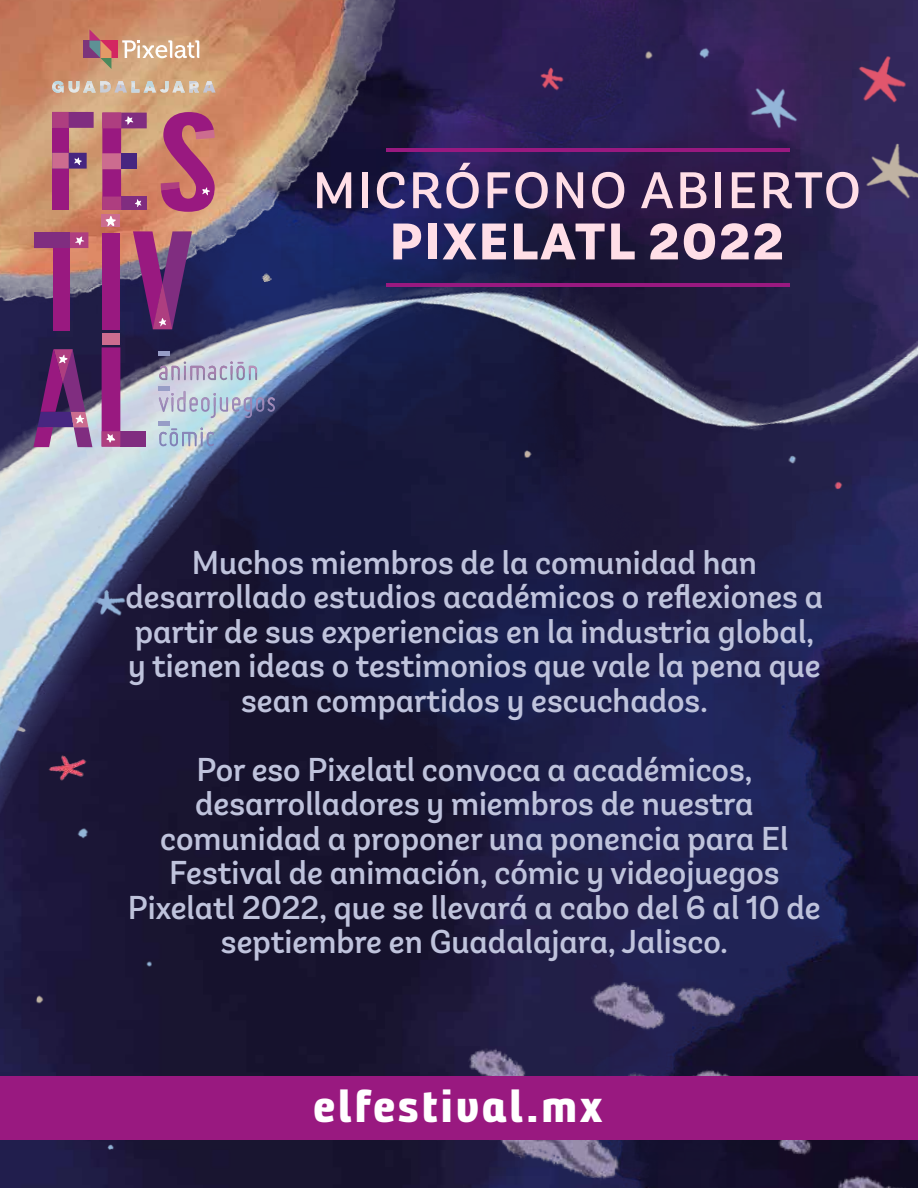
<style>
.page{position:relative;width:918px;height:1188px;background:#fff}
.page>*{position:absolute;margin:0;border:0;box-sizing:border-box;transform-origin:0 0}
.t1{font:500 51.3px "Andes Neue Alt 3";letter-spacing:.05em;color:#ffdee7}
.t2{font:900 51.3px "Andes Neue Alt 3";letter-spacing:.05em;color:#ffdee7}
.t3{font:46.35px "Bunday Clean Extra Bold Up";letter-spacing:.05em;color:#fff}
.t4{font:500 33px/34.5px "Andes Neue Alt 3";color:#bfc3dc;text-align:center}
</style>
<div class="page">
<img style="left:0;top:0;width:918px;height:1188px">
<img style="left:450px;top:1150px;width:468px;height:38px">
<img style="left:0;top:38px;width:918px;height:1112px">
<img style="left:0;top:0;width:407px;height:136px">
<img style="left:0;top:136px;width:918px;height:928px">
<div style="left:121px;top:113px;width:26px;height:15px;background:#802d80"></div>
<div style="left:101px;top:215px;width:19px;height:12px;background:#cc6c8f"></div>
<div style="left:102px;top:333px;width:18px;height:12px;background:#cc6c8f"></div>
<div style="left:102px;top:233px;width:18px;height:97px;background:#991980"></div>
<div style="left:53px;top:248px;width:17px;height:83px;background:#991980"></div>
<svg style="left:52px;top:112px;width:42px;height:16px"></svg>
<div style="left:52px;top:169px;width:17px;height:41px;background:#991980"></div>
<div style="left:52px;top:128px;width:17px;height:25px;background:#991980"></div>
<div style="left:120px;top:431px;width:26px;height:16px;background:#802d80"></div>
<div style="left:102px;top:153px;width:19px;height:16px;background:#cc6c8f"></div>
<div style="left:121px;top:153px;width:16px;height:16px;background:#472680"></div>
<div style="left:121px;top:197px;width:26px;height:13px;background:#802d80"></div>
<svg style="left:102px;top:169px;width:19px;height:41px"></svg>
<div style="left:158px;top:351px;width:12px;height:5px;background:#979dc6"></div>
<div style="left:158px;top:421px;width:12px;height:5px;background:#979dc6"></div>
<div style="left:158px;top:386px;width:12px;height:5px;background:#979dc6"></div>
<svg style="left:159px;top:361px;width:98px;height:20px;background:#babacf"></svg>
<svg style="left:159px;top:391px;width:116px;height:27px;background:#a8b4cb"></svg>
<svg style="left:159px;top:428px;width:55px;height:19px"></svg>
<svg style="left:52px;top:153px;width:35px;height:16px"></svg>
<svg style="left:102px;top:113px;width:31px;height:40px"></svg>
<svg style="left:135px;top:199px;width:6px;height:8px"></svg>
<svg style="left:161px;top:112px;width:54px;height:100px;background:#b44f76"></svg>
<svg style="left:34px;top:232px;width:54px;height:16px"></svg>
<svg style="left:106px;top:216px;width:10px;height:11px"></svg>
<svg style="left:133px;top:231px;width:59px;height:98px;background:#733271"></svg>
<svg style="left:33px;top:349px;width:59px;height:98px;background:#6c3b77"></svg>
<svg style="left:102px;top:347px;width:18px;height:100px;background:#9d2382"></svg>
<svg style="left:122px;top:40px;width:77px;height:18px"></svg>
<div style="left:83px;top:40px;width:17px;height:18px;background:#7c357b"></div>
<div style="left:100px;top:40px;width:18px;height:18px;background:#d32661"></div>
<svg style="left:89px;top:29px;width:22px;height:40px"></svg>
<svg style="left:52px;top:81px;width:164px;height:12px;background:#d2beab"></svg>
<hr style="left:386px;top:283px;width:404px;height:4px;background:#991980">
<hr style="left:386px;top:148px;width:404px;height:3px;background:#991980">
<div style="left:0;top:1077px;width:918px;height:63px;background:#991980"></div>
<h1 class="t1" style="left:313px;top:157px;width:549px">MICRÓFONO ABIERTO</h1>
<h1 class="t2" style="left:390px;top:205px;width:395px">PIXELATL 2022</h1>
<p class="t4" style="left:125px;top:544px;width:699px">Muchos miembros de la comunidad han desarrollado estudios académicos o reflexiones a partir de sus experiencias en la industria global, y tienen ideas o testimonios que vale la pena que sean compartidos y escuchados.</p>
<p class="t4" style="left:128px;top:751px;width:695px">Por eso Pixelatl convoca a académicos, desarrolladores y miembros de nuestra comunidad a proponer una ponencia para El Festival de animación, cómic y videojuegos Pixelatl 2022, que se llevará a cabo del 6 al 10 de septiembre en Guadalajara, Jalisco.</p>
<h2 class="t3" style="left:313px;top:1074px;width:291px">elfestival.mx</h2>
</div>
